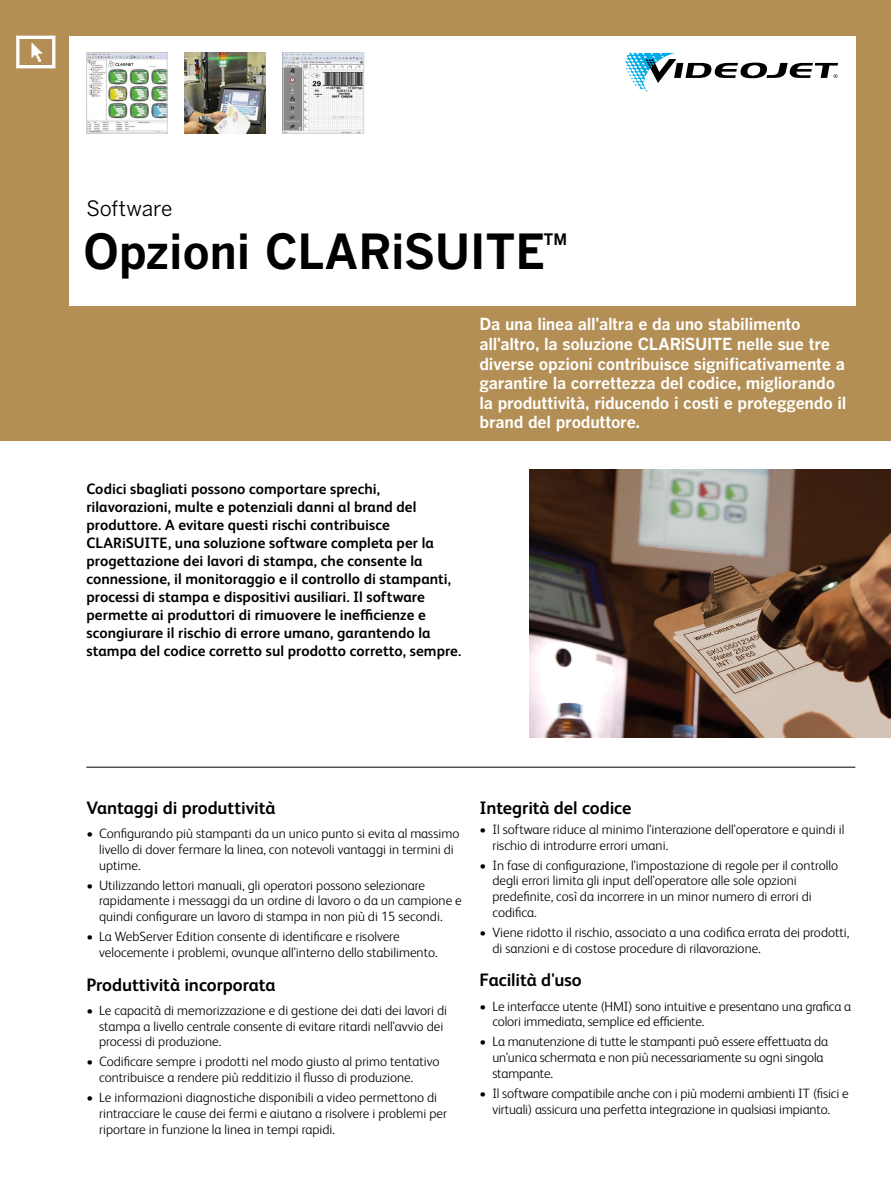
<style>
.page{position:relative;width:891px;height:1188px;background:#fff}
.page>*{position:absolute;margin:0;border:0;box-sizing:border-box;transform-origin:0 0}
.t1{font:700 48px "Benton Gothic";letter-spacing:-.01em;color:#000}
.t2{font:21px "Benton Gothic";letter-spacing:-.005em;color:#000}
.t3{font:700 18px "FS Albert Pro";letter-spacing:-.01em;color:#000}
.t4{font:700 16.5px/19.5px "Benton Gothic";letter-spacing:-.02em;color:#fff}
.t5{font:700 15.75px "Benton Gothic";color:#000}
.t6{font:700 15px/18px "FS Albert Pro";letter-spacing:.005em;color:#000}
.t7{font:300 13.5px/15.8px "FS Albert Pro";color:#000}
</style>
<div class="page">
<div style="left:0;top:0;width:891px;height:441px;background:#b38f55"></div>
<div style="left:69px;top:36px;width:786px;height:270px;background:#fff"></div>
<svg style="left:16px;top:36px;width:39px;height:32px"></svg>
<svg style="left:625px;top:53px;width:213px;height:39px"></svg>
<hr style="left:86px;top:767px;width:769px;height:1px;background:#000">
<img style="left:185px;top:53px;width:81px;height:81px">
<img style="left:529px;top:470px;width:362px;height:267px">
<img style="left:285px;top:55px;width:77px;height:77px">
<div style="left:283px;top:53px;width:81px;height:81px;border:1px solid #d1d3d4"></div>
<img style="left:88px;top:55px;width:77px;height:77px">
<div style="left:86px;top:53px;width:81px;height:81px;border:1px solid #d1d3d4"></div>
<h2 class="t2" style="left:86px;top:197px;width:88px">Software</h2>
<h1 class="t1" style="left:83px;top:224px;width:464px">Opzioni CLARiSUITE</h1>
<p class="t4" style="left:480px;top:315px;width:368px">Da una linea all'altra e da uno stabilimento all'altro, la soluzione CLARiSUITE nelle sue tre diverse opzioni contribuisce significativamente a garantire la correttezza del codice, migliorando la produttività, riducendo i costi e proteggendo il brand del produttore.</p>
<p class="t5" style="left:544px;top:230px;width:25px">TM</p>
<p class="t6" style="left:86px;top:479px;width:377px">Codici sbagliati possono comportare sprechi, rilavorazioni, multe e potenziali danni al brand del produttore. A evitare questi rischi contribuisce CLARiSUITE, una soluzione software completa per la progettazione dei lavori di stampa, che consente la connessione, il monitoraggio e il controllo di stampanti, processi di stampa e dispositivi ausiliari. Il software permette ai produttori di rimuovere le inefficienze e scongiurare il rischio di errore umano, garantendo la stampa del codice corretto sul prodotto corretto, sempre.</p>
<h3 class="t3" style="left:86px;top:795px;width:191px">Vantaggi di produttività</h3>
<p class="t7" style="left:99px;top:825px;width:362px;text-indent:-13px">• Configurando più stampanti da un unico punto si evita al massimo livello di dover fermare la linea, con notevoli vantaggi in termini di uptime.</p>
<p class="t7" style="left:99px;top:876px;width:364px;text-indent:-13px">• Utilizzando lettori manuali, gli operatori possono selezionare rapidamente i messaggi da un ordine di lavoro o da un campione e quindi configurare un lavoro di stampa in non più di 15 secondi.</p>
<p class="t7" style="left:99px;top:928px;width:340px;text-indent:-13px">• La WebServer Edition consente di identificare e risolvere velocemente i problemi, ovunque all'interno dello stabilimento.</p>
<h3 class="t3" style="left:86px;top:972px;width:191px">Produttività incorporata</h3>
<p class="t7" style="left:99px;top:1001px;width:349px;text-indent:-13px">• Le capacità di memorizzazione e di gestione dei dati dei lavori di stampa a livello centrale consente di evitare ritardi nell'avvio dei processi di produzione.</p>
<p class="t7" style="left:99px;top:1053px;width:342px;text-indent:-13px">• Codificare sempre i prodotti nel modo giusto al primo tentativo contribuisce a rendere più redditizio il flusso di produzione.</p>
<p class="t7" style="left:99px;top:1089px;width:349px;text-indent:-13px">• Le informazioni diagnostiche disponibili a video permettono di rintracciare le cause dei fermi e aiutano a risolvere i problemi per riportare in funzione la linea in tempi rapidi.</p>
<h3 class="t3" style="left:480px;top:795px;width:153px">Integrità del codice</h3>
<p class="t7" style="left:492px;top:820px;width:354px;text-indent:-13px">• Il software riduce al minimo l'interazione dell'operatore e quindi il rischio di introdurre errori umani.</p>
<p class="t7" style="left:492px;top:856px;width:347px;text-indent:-13px">• In fase di configurazione, l'impostazione di regole per il controllo degli errori limita gli input dell'operatore alle sole opzioni predefinite, così da incorrere in un minor numero di errori di codifica.</p>
<p class="t7" style="left:492px;top:924px;width:359px;text-indent:-13px">• Viene ridotto il rischio, associato a una codifica errata dei prodotti, di sanzioni e di costose procedure di rilavorazione.</p>
<h3 class="t3" style="left:480px;top:967px;width:104px">Facilità d'uso</h3>
<p class="t7" style="left:492px;top:997px;width:360px;text-indent:-13px">• Le interfacce utente (HMI) sono intuitive e presentano una grafica a colori immediata, semplice ed efficiente.</p>
<p class="t7" style="left:492px;top:1033px;width:337px;text-indent:-13px">• La manutenzione di tutte le stampanti può essere effettuata da un'unica schermata e non più necessariamente su ogni singola stampante.</p>
<p class="t7" style="left:480px;top:1085px;width:371px;text-align:center">• Il software compatibile anche con i più moderni ambienti IT (fisici e virtuali) assicura una perfetta integrazione in qualsiasi impianto.</p>
</div>
